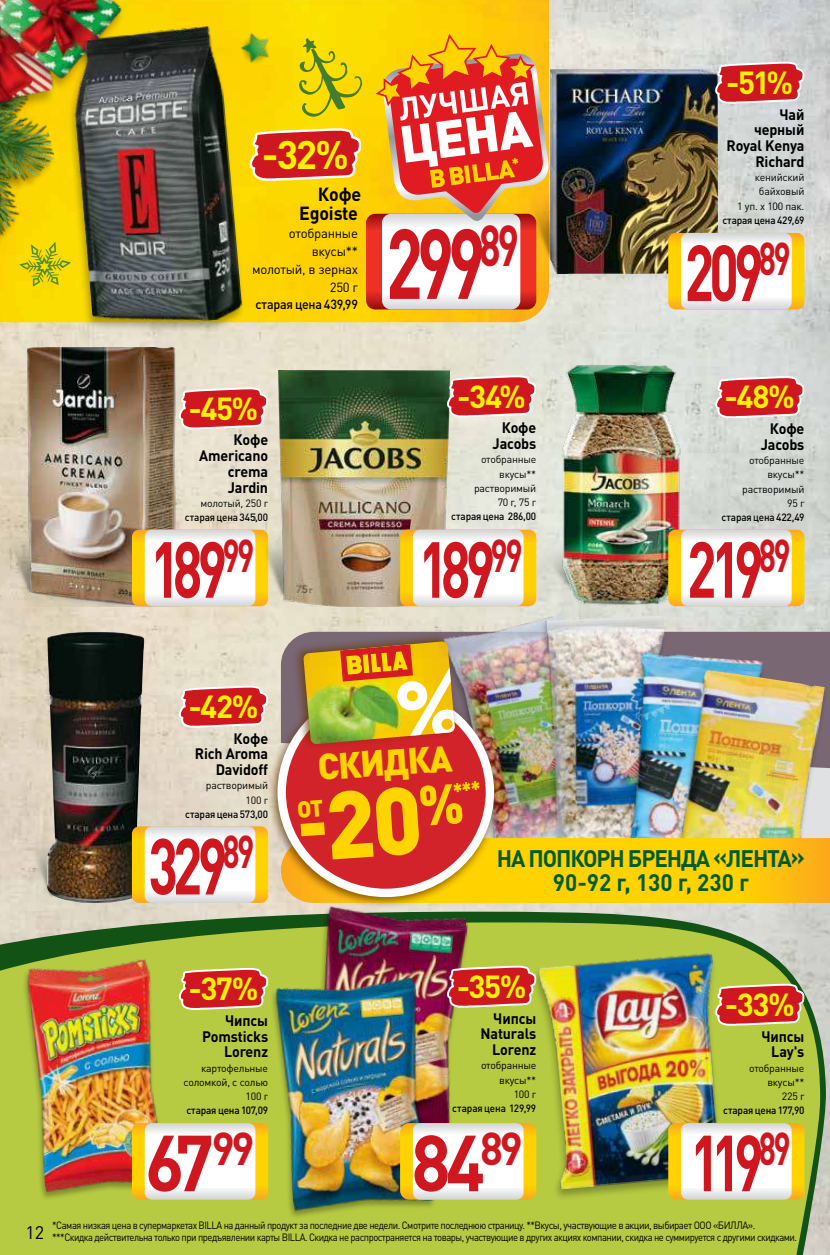
<style>
.page{position:relative;width:830px;height:1255px;background:#fff}
.page>*{position:absolute;margin:0;border:0;box-sizing:border-box;transform-origin:0 0}
.t1{font:700 97.5px "DIN Pro";color:#ce171e;scale:.7 1}
.t2{font:700 78px "DIN Pro";letter-spacing:-.095em;color:#ce171e;scale:.7 1}
.t3{font:700 78px "DIN Pro";letter-spacing:-.095em;color:#ce171e;scale:.93 1}
.t4{font:700 39.3px "DIN Pro";color:#fff200}
.t5{font:900 36.3px "DIN Pro";color:#ffd400}
.t6{font:700 31.5px "DIN Pro";letter-spacing:-.04em;color:#fff200}
.t7{font:700 23.7px/23.7px "DIN Pro";letter-spacing:-.05em;color:#005c2c;text-align:center;scale:.95 1}
.t8{font:700 18.75px/19.6px "DIN Pro";letter-spacing:-.01em;color:#000;text-align:right;scale:.95 1}
.t9{font:700 15px/15.8px "DIN Pro";letter-spacing:-.01em;color:#000;text-align:right;scale:.95 1}
.t10{font:13.2px/17.9px "DIN Pro";letter-spacing:-.02em;color:#000;text-align:right}
.t11{font:500 13.2px "DIN Pro";letter-spacing:-.015em;color:#000;scale:.95 1}
.t12{font:10.5px/12px "DIN Pro";letter-spacing:-.05em;color:#000;scale:.9 1}
.t13{font:10.5px/14.2px "DIN Pro";letter-spacing:-.02em;color:#000;text-align:right}
.t14{font:500 10.5px "DIN Pro";letter-spacing:-.015em;color:#000;scale:.95 1}
</style>
<div class="page">
<img style="left:0;top:322px;width:132px;height:588px">
<svg style="left:19px;top:242px;width:48px;height:45px;background:#d1c80d"></svg>
<svg style="left:0;top:921px;width:132px;height:333px;background:#a0b848"></svg>
<div style="left:0;top:69px;width:55px;height:180px;background:#000;opacity:.5"></div>
<img style="left:0;top:116px;width:67px;height:121px">
<div style="left:0;top:0;width:57px;height:125px;background:#000;opacity:.3"></div>
<img style="left:0;top:108px;width:67px;height:8px">
<img style="left:0;top:0;width:132px;height:108px">
<img style="left:5px;top:519px;width:19px;height:78px">
<img style="left:24px;top:347px;width:108px;height:259px">
<img style="left:26px;top:821px;width:21px;height:81px">
<img style="left:47px;top:631px;width:85px;height:271px">
<img style="left:68px;top:26px;width:64px;height:304px">
<div style="left:22px;top:959px;width:149px;height:242px;background:#000;opacity:.3"></div>
<img style="left:26px;top:958px;width:106px;height:235px">
<img style="left:132px;top:0;width:698px;height:1254px">
<h3 class="t4" style="left:262px;top:128px;width:88px">-32%</h3>
<h3 class="t8" style="left:299px;top:183px;width:67px">Кофе<br>Egoiste</h3>
<p class="t10" style="left:252px;top:224px;width:107px">отобранные вкусы**<br>молотый, в зернах<br>250 г</p>
<p class="t11" style="left:255px;top:296px;width:109px">старая цена 439,99</p>
<h3 class="t6" style="left:188px;top:387px;width:71px">-45%</h3>
<h3 class="t9" style="left:199px;top:431px;width:74px">Кофе<br>Americano crema<br>Jardin</h3>
<p class="t13" style="left:200px;top:495px;width:69px">молотый, 250 г</p>
<p class="t14" style="left:185px;top:510px;width:89px">старая цена 345,00</p>
<h2 class="t2" style="left:150px;top:516px;width:150px">189<sup>99</sup></h2>
<h1 class="t1" style="left:385px;top:197px;width:192px">299<sup>89</sup></h1>
<h3 class="t6" style="left:457px;top:375px;width:70px">-34%</h3>
<h3 class="t9" style="left:492px;top:419px;width:47px">Кофе<br>Jacobs</h3>
<p class="t13" style="left:474px;top:452px;width:64px">отобранные вкусы** растворимый<br>70 г, 75 г</p>
<p class="t14" style="left:451px;top:509px;width:91px">старая цена 286,00</p>
<h2 class="t2" style="left:418px;top:516px;width:150px">189<sup>99</sup></h2>
<h3 class="t6" style="left:726px;top:61px;width:68px">-51%</h3>
<h3 class="t9" style="left:726px;top:106px;width:83px">Чай черный<br>Royal Kenya<br>Richard</h3>
<p class="t13" style="left:736px;top:170px;width:69px">кенийский байховый<br>1 уп. х 100 пак.</p>
<p class="t14" style="left:722px;top:213px;width:88px">старая цена 429,69</p>
<h2 class="t2" style="left:684px;top:220px;width:153px">209<sup>89</sup></h2>
<h3 class="t6" style="left:724px;top:375px;width:72px">-48%</h3>
<h3 class="t9" style="left:760px;top:420px;width:47px">Кофе<br>Jacobs</h3>
<p class="t13" style="left:742px;top:453px;width:64px">отобранные вкусы** растворимый<br>95 г</p>
<p class="t14" style="left:721px;top:510px;width:89px">старая цена 422,49</p>
<h2 class="t2" style="left:686px;top:516px;width:150px">219<sup>89</sup></h2>
<h3 class="t6" style="left:188px;top:685px;width:71px">-42%</h3>
<h3 class="t9" style="left:195px;top:729px;width:79px">Кофе<br>Rich Aroma<br>Davidoff</h3>
<p class="t13" style="left:206px;top:778px;width:64px">растворимый<br>100 г</p>
<p class="t14" style="left:185px;top:807px;width:89px">старая цена 573,00</p>
<h2 class="t2" style="left:148px;top:813px;width:153px">329<sup>89</sup></h2>
<h3 class="t6" style="left:188px;top:967px;width:71px">-37%</h3>
<h3 class="t9" style="left:202px;top:1011px;width:71px">Чипсы<br>Pomsticks<br>Lorenz</h3>
<p class="t13" style="left:183px;top:1060px;width:86px">картофельные соломкой, с солью<br>100 г</p>
<p class="t14" style="left:186px;top:1103px;width:88px">старая цена 107,09</p>
<h2 class="t3" style="left:145px;top:1109px;width:119px">67<sup>99</sup></h2>
<h3 class="t5" style="left:316px;top:742px;width:136px;rotate:-4deg">СКИДКА</h3>
<h3 class="t7" style="left:496px;top:845px;width:325px">НА ПОПКОРН БРЕНДА «ЛЕНТА»<br>90-92 г, 130 г, 230 г</h3>
<h3 class="t6" style="left:456px;top:965px;width:71px">-35%</h3>
<h3 class="t9" style="left:480px;top:1009px;width:60px">Чипсы<br>Naturals<br>Lorenz</h3>
<p class="t13" style="left:481px;top:1057px;width:57px">отобранные вкусы**<br>100 г</p>
<p class="t14" style="left:452px;top:1101px;width:90px">старая цена 129,99</p>
<h2 class="t3" style="left:411px;top:1109px;width:121px">84<sup>89</sup></h2>
<h3 class="t6" style="left:724px;top:983px;width:71px">-33%</h3>
<h3 class="t9" style="left:761px;top:1027px;width:47px">Чипсы<br>Lay's</h3>
<p class="t13" style="left:748px;top:1060px;width:57px">отобранные вкусы**<br>225 г</p>
<p class="t14" style="left:722px;top:1103px;width:87px">старая цена 177,90</p>
<h2 class="t2" style="left:690px;top:1109px;width:145px">119<sup>89</sup></h2>
<p class="t12" style="left:26px;top:1219px;width:858px;text-indent:27px">*Самая низкая цена в супермаркетах BILLA на данный продукт за последние две недели. Смотрите последнюю страницу. **Вкусы, участвующие в акции, выбирает ООО «БИЛЛА».<br><sup>12</sup> ***Скидка действительна только при предъявлении карты BILLA. Скидка не распространяется на товары, участвующие в других акциях компании, скидка не суммируется с другими скидками.</p>
</div>
